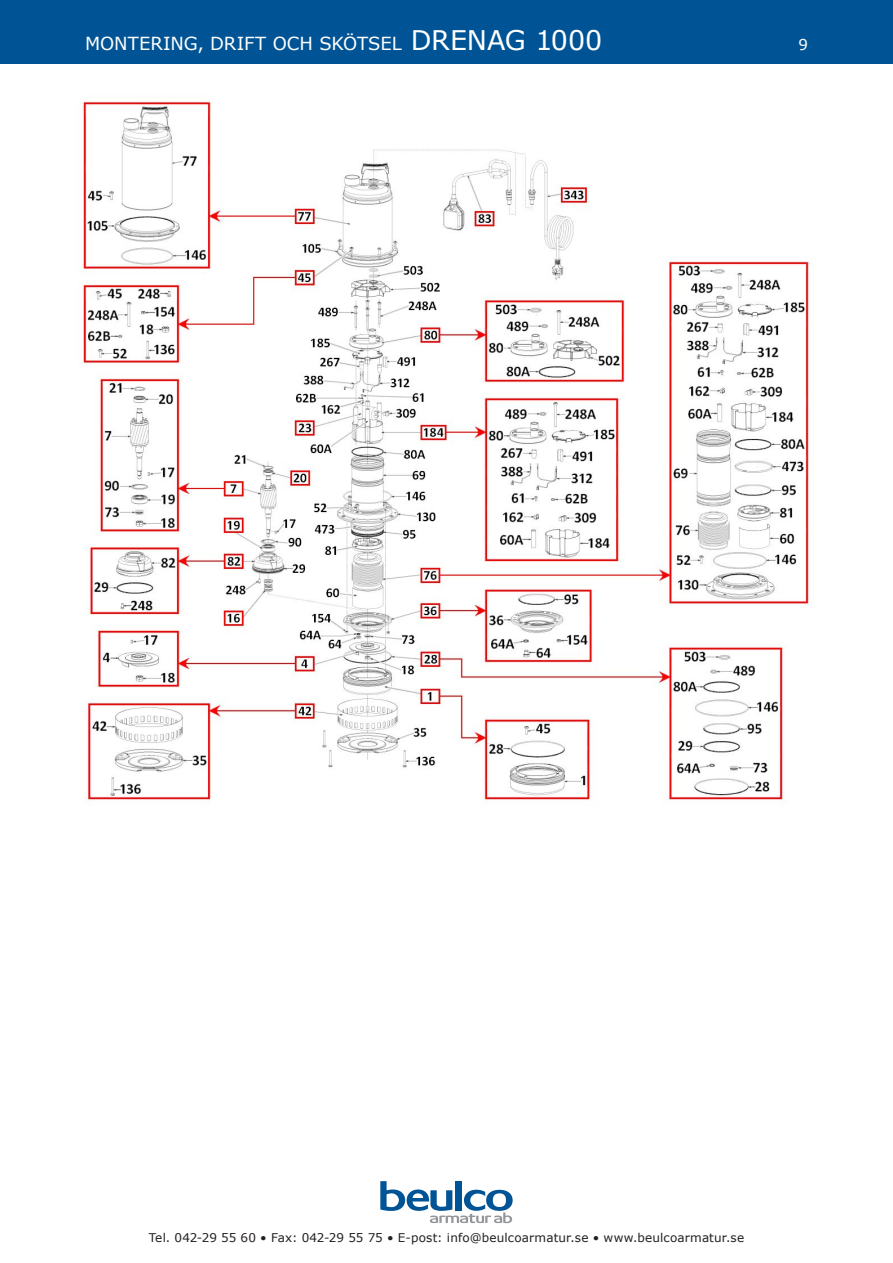
<style>
.page{position:relative;width:893px;height:1263px;background:#fff}
.page>*{position:absolute;margin:0;border:0;box-sizing:border-box;transform-origin:0 0}
.t1{font:18px "Verdana";letter-spacing:-.005em;color:#fff}
.t2{font:15px "Verdana";color:#fff}
.t3{font:12px "Verdana";letter-spacing:.01em;color:#231f20}
.s1{font-size:27px}
</style>
<div class="page">
<div style="left:0;top:0;width:893px;height:64px;background:#005495"></div>
<svg style="left:380px;top:1181px;width:133px;height:42px"></svg>
<img style="left:81px;top:101px;width:732px;height:704px">
<h1 class="t1" style="left:85px;top:32px;width:519px">MONTERING, DRIFT OCH SKÖTSEL <span class="s1">DRENAG 1000</span></h1>
<p class="t2" style="left:798px;top:35px;width:11px">9</p>
<p class="t3" style="left:149px;top:1230px;width:597px">Tel. 042-29 55 60 • Fax: 042-29 55 75 • E-post: info@beulcoarmatur.se • www.beulcoarmatur.se</p>
</div>
